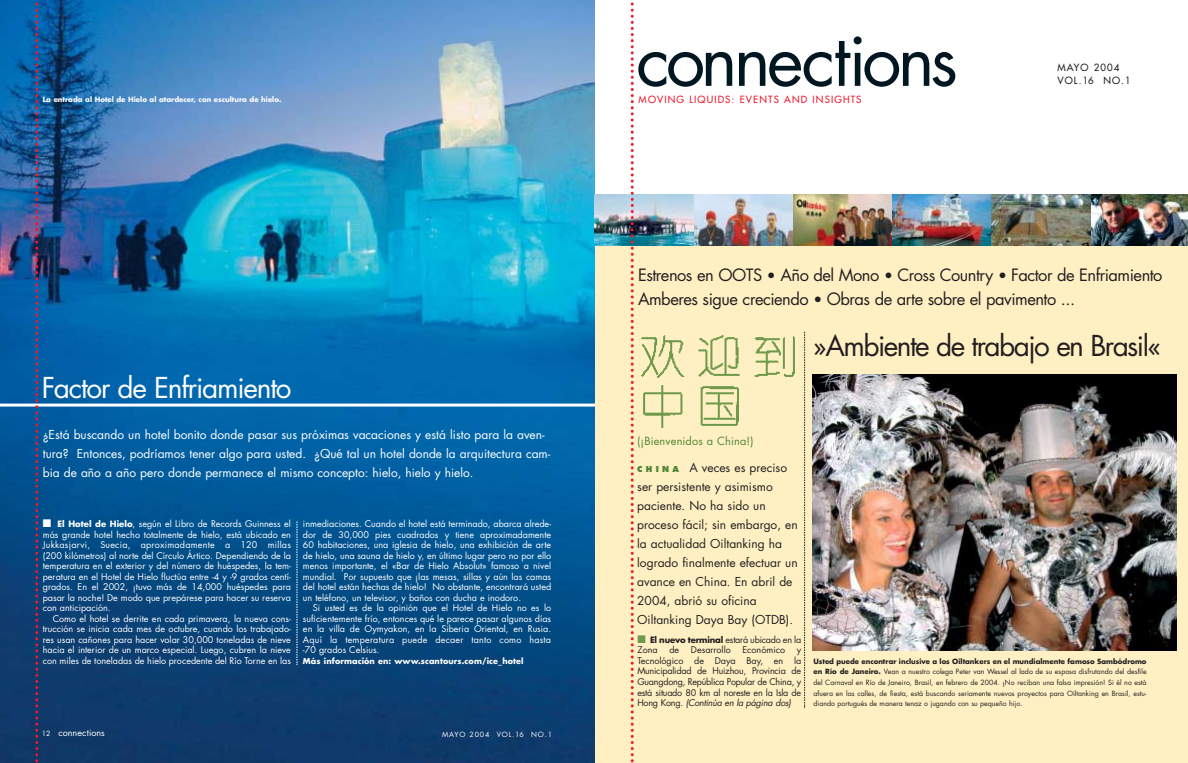
<style>
.page{position:relative;width:1188px;height:763px;background:#fff}
.page>*{position:absolute;margin:0;border:0;box-sizing:border-box;transform-origin:0 0}
.t1{font:70.2px "Futura";letter-spacing:-.055em;color:#001722}
.t2{font:28px "Futura";letter-spacing:-.055em;color:#231f20}
.t3{font:28px "Futura";letter-spacing:-.045em;color:#fff}
.t4{font:16.5px/24px "Futura";letter-spacing:-.03em;color:#231f20}
.t5{font:12px/19px "Futura";color:#fff}
.t6{font:12px/19px "Futura";color:#231f20}
.t7{font:11px "Futura";letter-spacing:.01em;color:#4f8636}
.t8{font:9.7px "Futura";letter-spacing:.115em;color:#ed1b2d}
.t9{font:9.7px "Futura";letter-spacing:.115em;color:#231f20}
.t10{font:9px/10.5px "Futura";color:#fff;text-align:justify}
.t11{font:9px/10.5px "Futura";letter-spacing:-.025em;color:#231f20}
.t12{font:9px "Futura";color:#231f20}
.t13{font:700 8px "Futura";letter-spacing:.015em;color:#fff}
.t14{font:7px/10.5px "Futura";color:#231f20;text-align:justify}
.t15{font:700 7px "Futura";color:#fff}
.t16{font:7px "Futura";letter-spacing:.125em;color:#fff}
.s1{font-weight:700;font-size:8.5px}
.s2{font-size:7px}
.s3{font-size:15px}
.s4{font-weight:800;font-size:8px;color:#4f8636}
.s5{color:#6f994c}
.s6{font-style:italic}
.s7{font-weight:700}
</style>
<div class="page">
<img style="left:0;top:0;width:1188px;height:763px">
<p class="t15" style="left:43px;top:96px;width:240px">La entrada al Hotel de Hielo al atardecer, con escultura de hielo.</p>
<h2 class="t3" style="left:42px;top:374px;width:251px">Factor de Enfriamiento</h2>
<p class="t5" style="left:43px;top:426px;width:509px">¿Está buscando un hotel bonito donde pasar sus próximas vacaciones y está listo para la aven&shy;tura? Entonces, podríamos tener algo para usted. ¿Qué tal un hotel donde la arquitectura cam&shy;bia de año a año pero donde permanece el mismo concepto: hielo, hielo y hielo.</p>
<p class="t10" style="left:43px;top:519px;width:250px">■ <span class="s1">El Hotel de Hielo</span>, según el Libro de Records Guinness el más grande hotel hecho totalmente de hielo, está ubicado en Jukkasjarvi, Suecia, aproximadamente a 120 millas (200 kilómetros) al norte del Círculo Ártico. Dependiendo de la temperatura en el exterior y del número de huéspedes, la tem&shy;peratura en el Hotel de Hielo fluctúa entre -4 y -9 grados centí&shy;grados. En el 2002, ¡tuvo más de 14,000 huéspedes para pasar la noche! De modo que prepárese para hacer su reserva con anticipación.</p>
<p class="t10" style="left:43px;top:614px;width:250px;text-indent:10px">Como el hotel se derrite en cada primavera, la nueva cons&shy;trucción se inicia cada mes de octubre, cuando los trabajado&shy;res usan cañones para hacer volar 30,000 toneladas de nieve hacia el interior de un marco especial. Luego, cubren la nieve con miles de toneladas de hielo procedente del Río Torne en las</p>
<p class="t10" style="left:303px;top:519px;width:250px">inmediaciones. Cuando el hotel está terminado, abarca alrede&shy;dor de 30,000 pies cuadrados y tiene aproximadamente 60 habitaciones, una iglesia de hielo, una exhibición de arte de hielo, una sauna de hielo y, en último lugar pero no por ello menos importante, el «Bar de Hielo Absolut» famoso a nivel mundial. Por supuesto que ¡las mesas, sillas y aún las camas del hotel están hechas de hielo! No obstante, encontrará usted un teléfono, un televisor, y baños con ducha e inodoro.</p>
<p class="t10" style="left:303px;top:603px;width:250px;text-indent:10px">Si usted es de la opinión que el Hotel de Hielo no es lo suficientemente frío, entonces qué le parece pasar algunos días en la villa de Oymyakon, en la Siberia Oriental, en Rusia.<br>Aquí la temperatura puede decaer tanto como hasta -70 grados Celsius.</p>
<p class="t13" style="left:303px;top:657px;width:222px">Más información en: www.scantours.com/ice_hotel</p>
<p class="t10" style="left:42px;top:728px;width:65px"><span class="s2">12</span> connections</p>
<p class="t16" style="left:442px;top:731px;width:111px">MAYO 2004 VOL.16 NO.1</p>
<h1 class="t1" style="left:636px;top:28px;width:323px">connections</h1>
<p class="t8" style="left:638px;top:95px;width:224px">MOVING LIQUIDS: EVENTS AND INSIGHTS</p>
<p class="t9" style="left:1057px;top:62px;width:64px">MAYO 2004</p>
<p class="t9" style="left:1057px;top:75px;width:75px">VOL.16 NO.1</p>
<h3 class="t4" style="left:638px;top:265px;width:526px">Estrenos en OOTS <span class="s3">•</span> Año del Mono <span class="s3">•</span> Cross Country <span class="s3">•</span> Factor de Enfriamiento<br>Amberes sigue creciendo <span class="s3">•</span> Obras de arte sobre el pavimento ...</h3>
<h2 class="t2" style="left:813px;top:333px;width:350px">»Ambiente de trabajo en Brasil«</h2>
<p class="t7" style="left:637px;top:435px;width:118px">(¡Bienvenidos a China!)</p>
<p class="t6" style="left:637px;top:459px;width:162px"><span class="s4">C H I N A</span> A veces es preciso ser persistente y asimismo paciente. No ha sido un proceso fácil; sin embargo, en la actualidad Oiltanking ha logrado finalmente efectuar un avance en China. En abril de<br>2004, abrió su oficina<br>Oiltanking Daya Bay (OTDB).</p>
<p class="t11" style="left:637px;top:635px;width:165px"><span class="s5">■</span> <span class="s1">El nuevo terminal</span> estará ubicado en la<br>Zona</p>
<p class="t11" style="left:669px;top:645px;width:11px">de</p>
<p class="t12" style="left:691px;top:646px;width:41px">Desarrollo</p>
<p class="t12" style="left:742px;top:646px;width:44px">Económico</p>
<p class="t11" style="left:637px;top:645px;width:165px;text-align:justify;text-indent:159px">y Tecnológico de Daya Bay, en la Municipalidad de Huizhou, Provincia de Guangdong, República Popular de China, y está situado 80 km al noreste en la Isla de Hong Kong. <span class="s6">(Continúa en la página dos)</span></p>
<p class="t14" style="left:813px;top:656px;width:335px"><span class="s7">Usted puede encontrar inclusive a los Oiltankers en el mundialmente famoso Sambódromo en Río de Janeiro.</span> Vean a nuestro colega Peter van Wessel al lado de su esposa disfrutando del desfile del Carnaval en Río de Janeiro, Brasil, en febrero de 2004. ¡No reciban una falsa impresión! Si él no está afuera en las calles, de fiesta, está buscando seriamente nuevos proyectos para Oiltanking en Brasil, estu&shy;diando portugués de manera tenaz o jugando con su pequeño hijo.</p>
</div>
